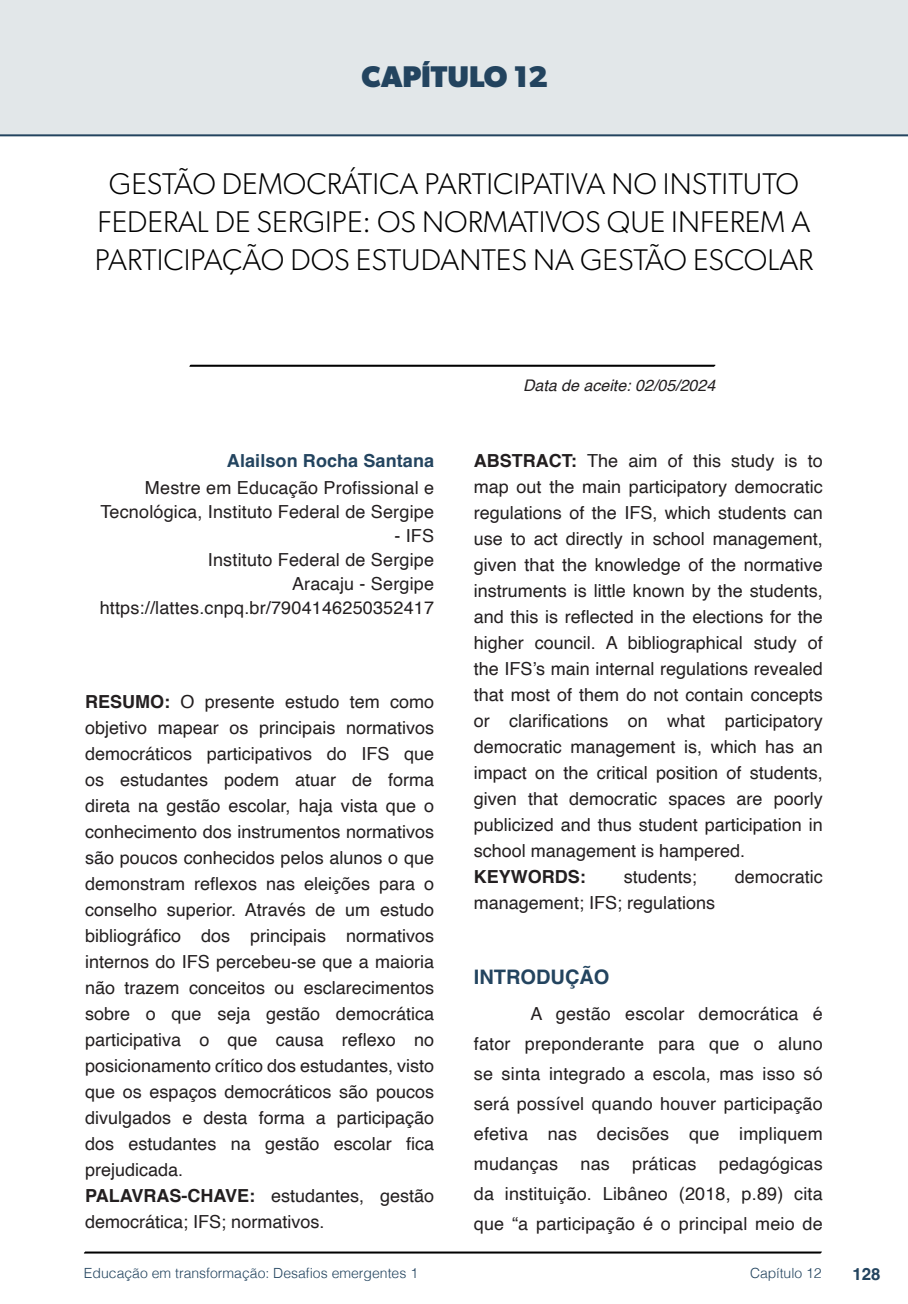
<style>
.page{position:relative;width:908px;height:1304px;background:#fff}
.page>*{position:absolute;margin:0;border:0;box-sizing:border-box;transform-origin:0 0}
.nome_artigos{font:300 30px/38px "Gibson";color:#000;text-align:center}
.capítulos{font:700 30px "Gibson";color:#23445f}
.TITULOS{font:700 20px "Helvetica";color:#23445f}
.Resumos_e_PC_TXT{font:18px/26px "Helvetica";color:#231f20;text-align:justify}
.txt{font:18px/30px "Helvetica";letter-spacing:.01em;color:#231f20;text-align:justify}
.info_autores{font:18px/24px "Helvetica";letter-spacing:.01em;color:#231f20;text-align:right}
.nome_autores{font:700 18px "Helvetica";letter-spacing:.005em;color:#23445f}
.Resumos_e_PC_TXT-2{font:700 18px "Helvetica";color:#231f20}
.t1{font:700 16.8px "Helvetica";color:#23445f}
.t2{font:italic 16px "Helvetica";color:#231f20}
.t3{font:300 14px "Helvetica";color:#23445f}
.s1{font-weight:700}
</style>
<div class="page">
<svg style="left:84px;top:1251px;width:737px;height:3px;background:#515151"></svg>
<div style="left:0;top:0;width:907px;height:136px;background:#e2e7e9"></div>
<svg style="left:189px;top:364px;width:526px;height:3px;background:#4f4f4f"></svg>
<div style="left:44px;top:72px;width:68px;height:61px;background:#e2e7e9"></div>
<p class="capítulos" style="left:361px;top:58px;width:188px">CAPÍTULO 12</p>
<p class="nome_artigos" style="left:95px;top:164px;width:719px">GESTÃO DEMOCRÁTICA PARTICIPATIVA NO INSTITUTO<br>FEDERAL DE SERGIPE: OS NORMATIVOS QUE INFEREM A<br>PARTICIPAÇÃO DOS ESTUDANTES NA GESTÃO ESCOLAR</p>
<p class="nome_autores" style="left:227px;top:450px;width:208px">Alailson Rocha Santana</p>
<p class="info_autores" style="left:100px;top:477px;width:335px">Mestre em Educação Profissional e<br>Tecnológica, Instituto Federal de Sergipe</p>
<p class="info_autores" style="left:394px;top:525px;width:41px">- IFS</p>
<p class="info_autores" style="left:208px;top:549px;width:227px">Instituto Federal de Sergipe</p>
<p class="info_autores" style="left:292px;top:573px;width:143px">Aracaju - Sergipe</p>
<p class="info_autores" style="left:100px;top:597px;width:336px">https://lattes.cnpq.br/7904146250352417</p>
<p class="Resumos_e_PC_TXT" style="left:85px;top:690px;width:350px"><span class="s1">RESUMO:</span> O presente estudo tem como objetivo mapear os principais normativos democráticos participativos do IFS que os estudantes podem atuar de forma direta na gestão escolar, haja vista que o conhecimento dos instrumentos normativos são poucos conhecidos pelos alunos o que demonstram reflexos nas eleições para o conselho superior. Através de um estudo bibliográfico dos principais normativos internos do IFS percebeu-se que a maioria não trazem conceitos ou esclarecimentos sobre o que seja gestão democrática participativa o que causa reflexo no posicionamento crítico dos estudantes, visto que os espaços democráticos são poucos divulgados e desta forma a participação dos estudantes na gestão escolar fica prejudicada.</p>
<p class="Resumos_e_PC_TXT" style="left:85px;top:1184px;width:350px"><span class="s1">PALAVRAS-CHAVE:</span> estudantes, gestão democrática; IFS; normativos.</p>
<p class="t2" style="left:523px;top:373px;width:194px">Data de aceite: 02/05/2024</p>
<p class="Resumos_e_PC_TXT" style="left:473px;top:448px;width:350px"><span class="s1">ABSTRACT:</span> The aim of this study is to map out the main participatory democratic regulations of the IFS, which students can use to act directly in school management, given that the knowledge of the normative instruments is little known by the students, and this is reflected in the elections for the higher council. A bibliographical study of the IFS’s main internal regulations revealed that most of them do not contain concepts or clarifications on what participatory democratic management is, which has an impact on the critical position of students, given that democratic spaces are poorly publicized and thus student participation in school management is hampered.</p>
<p class="Resumos_e_PC_TXT-2" style="left:473px;top:866px;width:113px">KEYWORDS:</p>
<p class="Resumos_e_PC_TXT" style="left:623px;top:864px;width:75px">students;</p>
<p class="Resumos_e_PC_TXT" style="left:734px;top:864px;width:90px">democratic</p>
<p class="Resumos_e_PC_TXT" style="left:473px;top:890px;width:243px">management; IFS; regulations</p>
<p class="TITULOS" style="left:473px;top:965px;width:137px">INTRODUÇÃO</p>
<p class="txt" style="left:473px;top:999px;width:350px;text-indent:57px">A gestão escolar democrática é fator preponderante para que o aluno se sinta integrado a escola, mas isso só será possível quando houver participação efetiva nas decisões que impliquem mudanças nas práticas pedagógicas da instituição. Libâneo (2018, p.89) cita que “a participação é o principal meio de</p>
<p class="t3" style="left:84px;top:1261px;width:335px">Educação em transformação: Desafios emergentes 1</p>
<p class="t3" style="left:749px;top:1261px;width:73px">Capítulo 12</p>
<p class="t1" style="left:851px;top:1264px;width:30px">128</p>
</div>
